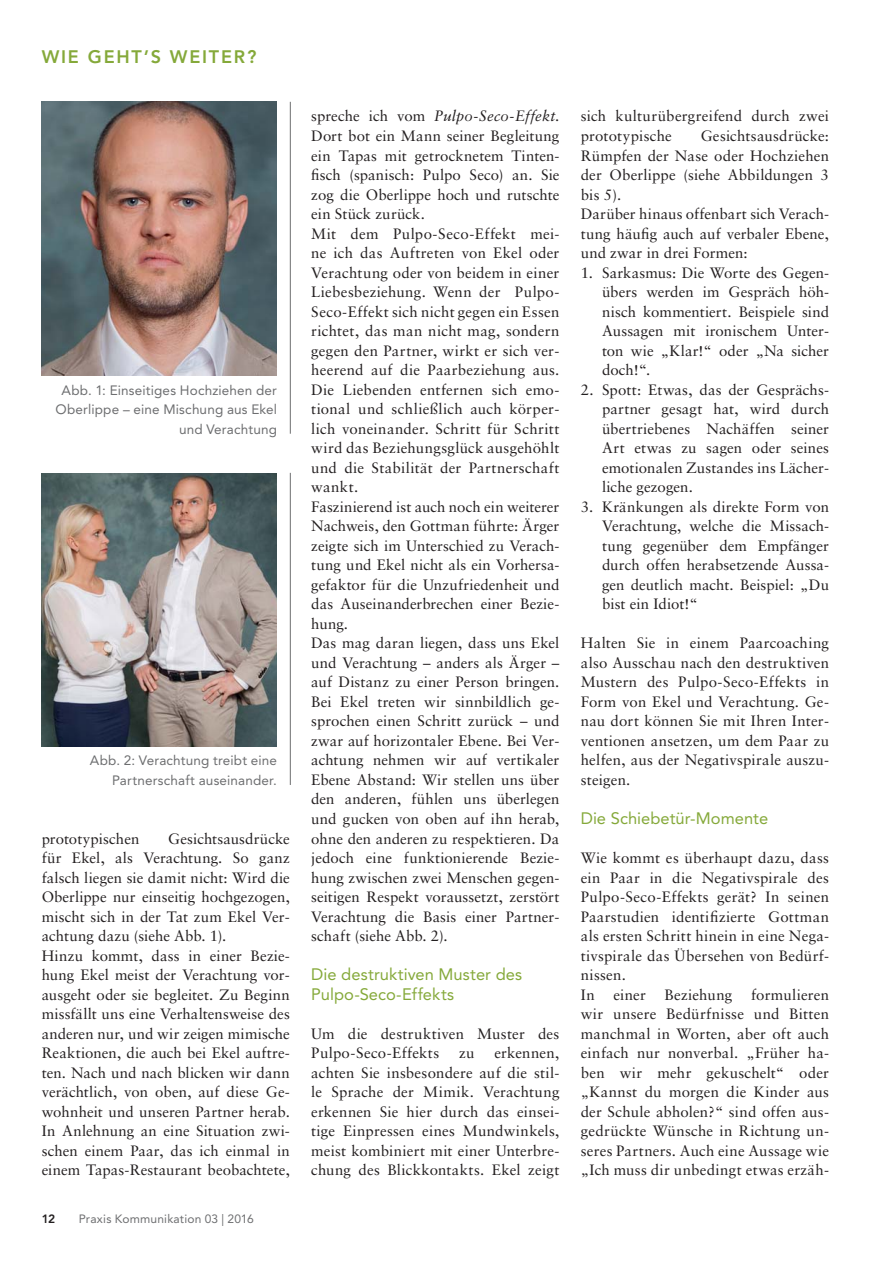
<style>
.page{position:relative;width:892px;height:1262px;background:#fff}
.page>*{position:absolute;margin:0;border:0;box-sizing:border-box;transform-origin:0 0}
.t1{font:800 18px "Avenir LT Std";letter-spacing:.1em;color:#85a93a}
.t2{font:16.5px/19.5px "Avenir LT Std";letter-spacing:.005em;color:#85a93a}
.t3{font:15px/19.5px "Sabon LT Std";letter-spacing:.01em;color:#231f20}
.t4{font:italic 15px "Sabon";letter-spacing:.005em;color:#231f20}
.t5{font:13.5px/19.5px "Avenir LT Std";letter-spacing:.015em;color:#6d6e70;text-align:right}
.t6{font:12px "Avenir LT Std";letter-spacing:.015em;color:#6d6e70}
.t7{font:800 12px "Avenir LT Std";color:#231f20}
.s1{font-family:"Sabon LT Std";font-style:normal}
</style>
<div class="page">
<img style="left:42px;top:102px;width:235px;height:273px">
<hr style="left:290px;top:102px;width:1px;height:331px;background:#6d6e70">
<img style="left:42px;top:473px;width:235px;height:273px">
<hr style="left:290px;top:473px;width:1px;height:311px;background:#6d6e70">
<p class="t1" style="left:42px;top:48px;width:216px">WIE GEHT’S WEITER?</p>
<p class="t5" style="left:56px;top:381px;width:223px">Abb. 1: Einseitiges Hochziehen der<br>Oberlippe – eine Mischung aus Ekel und Verachtung</p>
<p class="t5" style="left:90px;top:751px;width:188px">Abb. 2: Verachtung treibt eine<br>Partnerschaft auseinander.</p>
<p class="t3" style="left:42px;top:829px;width:250px;text-indent:126px">Gesichtsausdrücke für Ekel, als Verachtung. So ganz falsch liegen sie damit nicht: Wird die Oberlippe nur einseitig hochgezogen, mischt sich in der Tat zum Ekel Ver&shy;achtung dazu (siehe Abb. 1).<br>Hinzu kommt, dass in einer Bezie&shy;hung Ekel meist der Verachtung vor&shy;ausgeht oder sie begleitet. Zu Beginn missfällt uns eine Verhaltensweise des anderen nur, und wir zeigen mimische Reaktionen, die auch bei Ekel auftre&shy;ten. Nach und nach blicken wir dann verächtlich, von oben, auf diese Ge&shy;wohnheit und unseren Partner herab.<br>In Anlehnung an eine Situation zwi&shy;schen einem Paar, das ich einmal in einem Tapas-Restaurant beobachtete,</p>
<p class="t3" style="left:42px;top:829px;width:99px">prototypischen</p>
<p class="t7" style="left:42px;top:1212px;width:15px">12</p>
<p class="t6" style="left:79px;top:1212px;width:176px">Praxis Kommunikation 03 | 2016</p>
<p class="t4" style="left:311px;top:109px;width:250px"><span class="s1">spreche ich vom</span> Pulpo-Seco-Effekt<span class="s1">.</span></p>
<p class="t3" style="left:311px;top:127px;width:250px">Dort bot ein Mann seiner Begleitung ein Tapas mit getrocknetem Tinten&shy;fisch (spanisch: Pulpo Seco) an. Sie zog die Oberlippe hoch und rutschte ein Stück zurück.<br>Mit dem Pulpo-Seco-Effekt mei&shy;ne ich das Auftreten von Ekel oder Verachtung oder von beidem in einer Liebesbeziehung. Wenn der Pulpo-Seco-Effekt sich nicht gegen ein Essen richtet, das man nicht mag, sondern gegen den Partner, wirkt er sich ver&shy;heerend auf die Paarbeziehung aus.<br>Die Liebenden entfernen sich emo&shy;tional und schließlich auch körper&shy;lich voneinander. Schritt für Schritt wird das Beziehungsglück ausgehöhlt und die Stabilität der Partnerschaft wankt.<br>Faszinierend ist auch noch ein weiterer Nachweis, den Gottman führte: Ärger zeigte sich im Unterschied zu Verach&shy;tung und Ekel nicht als ein Vorhersa&shy;gefaktor für die Unzufriedenheit und das Auseinanderbrechen einer Bezie&shy;hung.<br>Das mag daran liegen, dass uns Ekel und Verachtung – anders als Ärger – auf Distanz zu einer Person bringen.<br>Bei Ekel treten wir sinnbildlich ge&shy;sprochen einen Schritt zurück – und zwar auf horizontaler Ebene. Bei Ver&shy;achtung nehmen wir auf vertikaler Ebene Abstand: Wir stellen uns über den anderen, fühlen uns überlegen und gucken von oben auf ihn herab, ohne den anderen zu respektieren. Da jedoch eine funktionierende Bezie&shy;hung zwischen zwei Menschen gegen&shy;seitigen Respekt voraussetzt, zerstört Verachtung die Basis einer Partner&shy;schaft (siehe Abb. 2).</p>
<p class="t2" style="left:311px;top:965px;width:212px">Die destruktiven Muster des<br>Pulpo-Seco-Effekts</p>
<p class="t3" style="left:311px;top:1024px;width:249px">Um die destruktiven Muster des<br>Pulpo-Seco-Effekts</p>
<p class="t3" style="left:311px;top:1043px;width:250px;text-align:justify;text-indent:183px">erkennen, achten Sie insbesondere auf die stil&shy;le Sprache der Mimik. Verachtung erkennen Sie hier durch das einsei&shy;tige Einpressen eines Mundwinkels, meist kombiniert mit einer Unterbre&shy;chung des Blickkontakts. Ekel zeigt</p>
<p class="t3" style="left:459px;top:1043px;width:17px">zu</p>
<p class="t3" style="left:580px;top:107px;width:249px">sich kulturübergreifend durch zwei prototypische</p>
<p class="t3" style="left:580px;top:127px;width:250px;text-indent:120px">Gesichtsausdrücke:<br>Rümpfen der Nase oder Hochziehen der Oberlippe (siehe Abbildungen 3 bis 5).<br>Darüber hinaus offenbart sich Verach&shy;tung häufig auch auf verbaler Ebene, und zwar in drei Formen:</p>
<p class="t3" style="left:601px;top:263px;width:228px;text-align:justify;text-indent:-21px">1. Sarkasmus: Die Worte des Gegen&shy;übers werden im Gespräch höh&shy;nisch kommentiert. Beispiele sind Aussagen mit ironischem Unter&shy;ton wie „Klar!“ oder „Na sicher doch!“.</p>
<p class="t3" style="left:601px;top:380px;width:228px;text-align:justify;text-indent:-21px">2. Spott: Etwas, das der Gesprächs&shy;partner gesagt hat, wird durch übertriebenes Nachäffen seiner Art etwas zu sagen oder seines emotionalen Zustandes ins Lächer&shy;liche gezogen.</p>
<p class="t3" style="left:601px;top:497px;width:228px;text-align:justify;text-indent:-21px">3. Kränkungen als direkte Form von Verachtung, welche die Missach&shy;tung gegenüber dem Empfänger durch offen herabsetzende Aussa&shy;gen deutlich macht. Beispiel: „Du bist ein Idiot!“</p>
<p class="t3" style="left:580px;top:634px;width:250px;text-align:justify">Halten Sie in einem Paarcoaching also Ausschau nach den destruktiven Mustern des Pulpo-Seco-Effekts in Form von Ekel und Verachtung. Ge&shy;nau dort können Sie mit Ihren Inter&shy;ventionen ansetzen, um dem Paar zu helfen, aus der Negativspirale auszu&shy;steigen.</p>
<p class="t2" style="left:580px;top:809px;width:189px">Die Schiebetür-Momente</p>
<p class="t3" style="left:580px;top:848px;width:250px">Wie kommt es überhaupt dazu, dass ein Paar in die Negativspirale des Pulpo-Seco-Effekts gerät? In seinen Paarstudien identifizierte Gottman als ersten Schritt hinein in eine Nega&shy;tivspirale das Übersehen von Bedürf&shy;nissen.<br>In einer Beziehung formulieren wir unsere Bedürfnisse und Bitten manchmal in Worten, aber oft auch einfach nur nonverbal. „Früher ha&shy;ben wir mehr gekuschelt“ oder „Kannst du morgen die Kinder aus der Schule abholen?“ sind offen aus&shy;gedrückte Wünsche in Richtung un&shy;seres Partners. Auch eine Aussage wie „Ich muss dir unbedingt etwas erzäh-</p>
</div>
